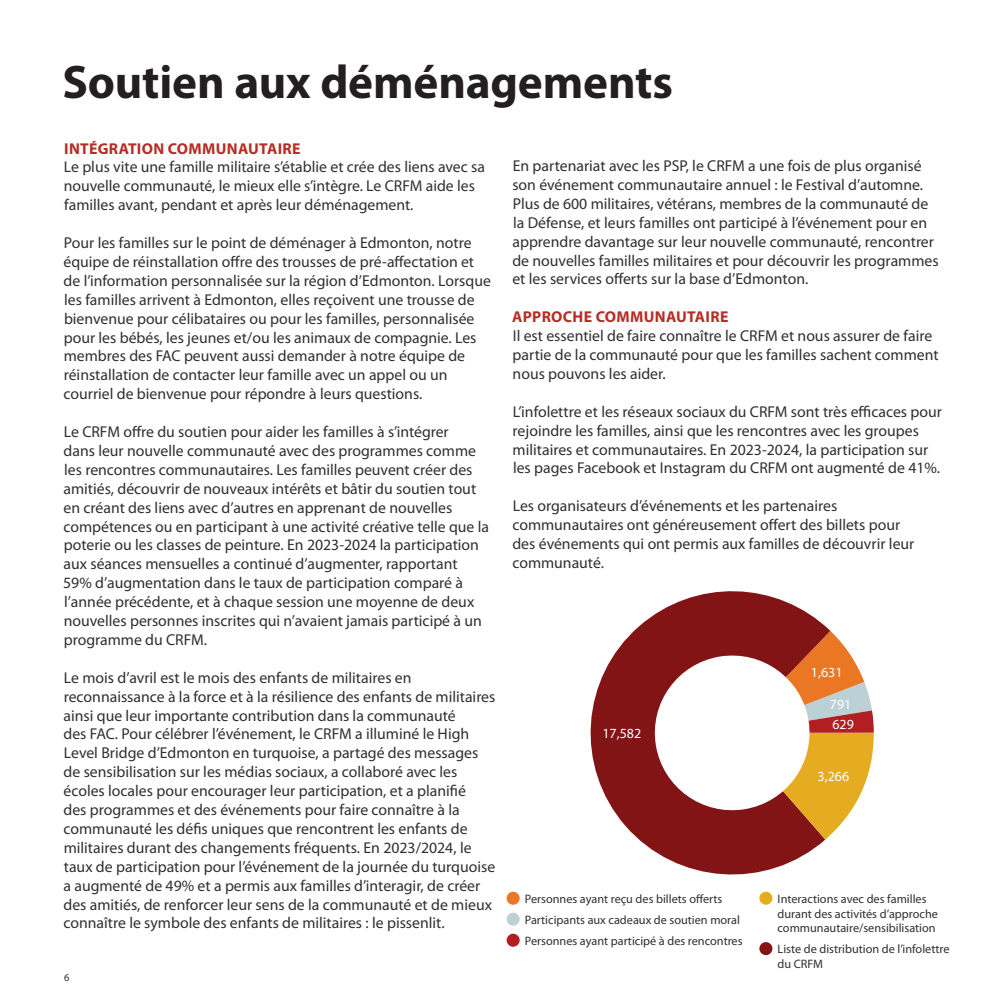
<style>
.page{position:relative;width:1008px;height:1008px;background:#fff}
.page>*{position:absolute;margin:0;border:0;box-sizing:border-box;transform-origin:0 0}
.t1{font:700 47.25px "Myriad Pro";letter-spacing:-.005em;color:#231f20}
.t2{font:15.75px/18.9px "Myriad Pro";color:#312f30}
.t3{font:700 15.75px "Myriad Pro";letter-spacing:.02em;color:#b62d27}
.t4{font:14px "Myriad Pro";color:#fff}
.t5{font:12.25px/14.7px "Myriad Pro";color:#312f30}
.t6{font:10.5px "Myriad Pro";color:#312f30}
</style>
<div class="page">
<svg style="left:591px;top:591px;width:239px;height:284px;fill:#821416"></svg>
<svg style="left:649px;top:631px;width:225px;height:209px"></svg>
<div style="left:507px;top:892px;width:13px;height:13px;background:#ea7724;border-radius:50%"></div>
<div style="left:507px;top:913px;width:13px;height:13px;background:#bbd1d6;border-radius:50%"></div>
<div style="left:507px;top:934px;width:13px;height:13px;background:#b21f23;border-radius:50%"></div>
<div style="left:759px;top:892px;width:13px;height:13px;background:#e5ac22;border-radius:50%"></div>
<div style="left:759px;top:942px;width:13px;height:13px;background:#821416;border-radius:50%"></div>
<p class="t1" style="left:63px;top:52px;width:612px">Soutien aux déménagements</p>
<p class="t3" style="left:64px;top:138px;width:238px">INTÉGRATION COMMUNAUTAIRE</p>
<p class="t2" style="left:64px;top:157px;width:423px">Le plus vite une famille militaire s’établie et crée des liens avec sa nouvelle communauté, le mieux elle s’intègre. Le CRFM aide les familles avant, pendant et après leur déménagement.</p>
<p class="t2" style="left:64px;top:233px;width:429px">Pour les familles sur le point de déménager à Edmonton, notre équipe de réinstallation offre des trousses de pré-affectation et de l’information personnalisée sur la région d’Edmonton. Lorsque les familles arrivent à Edmonton, elles reçoivent une trousse de bienvenue pour célibataires ou pour les familles, personnalisée pour les bébés, les jeunes et/ou les animaux de compagnie. Les membres des FAC peuvent aussi demander à notre équipe de réinstallation de contacter leur famille avec un appel ou un courriel de bienvenue pour répondre à leurs questions.</p>
<p class="t2" style="left:63px;top:422px;width:427px">Le CRFM offre du soutien pour aider les familles à s’intégrer<br>dans leur nouvelle communauté avec des programmes comme les rencontres communautaires. Les familles peuvent créer des amitiés, découvrir de nouveaux intérêts et bâtir du soutien tout en créant des liens avec d’autres en apprenant de nouvelles compétences ou en participant à une activité créative telle que la poterie ou les classes de peinture. En 2023-2024 la participation aux séances mensuelles a continué d’augmenter, rapportant 59% d’augmentation dans le taux de participation comparé à l’année précédente, et à chaque session une moyenne de deux nouvelles personnes inscrites qui n’avaient jamais participé à un programme du CRFM.</p>
<p class="t2" style="left:64px;top:668px;width:433px">Le mois d’avril est le mois des enfants de militaires en reconnaissance à la force et à la résilience des enfants de militaires ainsi que leur importante contribution dans la communauté<br>des FAC. Pour célébrer l’événement, le CRFM a illuminé le High Level Bridge d’Edmonton en turquoise, a partagé des messages de sensibilisation sur les médias sociaux, a collaboré avec les écoles locales pour encourager leur participation, et a planifié<br>des programmes et des événements pour faire connaître à la communauté les défis uniques que rencontrent les enfants de militaires durant des changements fréquents. En 2023/2024, le taux de participation pour l’événement de la journée du turquoise a augmenté de 49% et a permis aux familles d’interagir, de créer des amitiés, de renforcer leur sens de la communauté et de mieux connaître le symbole des enfants de militaires : le pissenlit.</p>
<p class="t6" style="left:64px;top:971px;width:7px">6</p>
<p class="t2" style="left:512px;top:156px;width:428px">En partenariat avec les PSP, le CRFM a une fois de plus organisé son événement communautaire annuel : le Festival d’automne.<br>Plus de 600 militaires, vétérans, membres de la communauté de la Défense, et leurs familles ont participé à l’événement pour en apprendre davantage sur leur nouvelle communauté, rencontrer de nouvelles familles militaires et pour découvrir les programmes et les services offerts sur la base d’Edmonton.</p>
<p class="t3" style="left:512px;top:307px;width:218px">APPROCHE COMMUNAUTAIRE</p>
<p class="t2" style="left:513px;top:326px;width:427px">Il est essentiel de faire connaître le CRFM et nous assurer de faire partie de la communauté pour que les familles sachent comment nous pouvons les aider.</p>
<p class="t2" style="left:513px;top:402px;width:431px">L’infolettre et les réseaux sociaux du CRFM sont très efficaces pour rejoindre les familles, ainsi que les rencontres avec les groupes militaires et communautaires. En 2023-2024, la participation sur les pages Facebook et Instagram du CRFM ont augmenté de 41%.</p>
<p class="t2" style="left:512px;top:496px;width:403px">Les organisateurs d’événements et les partenaires communautaires ont généreusement offert des billets pour des événements qui ont permis aux familles de découvrir leur communauté.</p>
<p class="t4" style="left:811px;top:664px;width:33px">1,631</p>
<p class="t4" style="left:602px;top:725px;width:40px">17,582</p>
<p class="t4" style="left:830px;top:696px;width:23px">791</p>
<p class="t4" style="left:832px;top:715px;width:23px">629</p>
<p class="t4" style="left:818px;top:768px;width:33px">3,266</p>
<p class="t5" style="left:525px;top:891px;width:199px">Personnes ayant reçu des billets offerts</p>
<p class="t5" style="left:525px;top:912px;width:217px">Participants aux cadeaux de soutien moral</p>
<p class="t5" style="left:525px;top:933px;width:219px">Personnes ayant participé à des rencontres</p>
<p class="t5" style="left:778px;top:891px;width:162px">Interactions avec des familles durant des activités d’approche communautaire/sensibilisation</p>
<p class="t5" style="left:778px;top:942px;width:173px">Liste de distribution de l’infolettre du CRFM</p>
</div>
